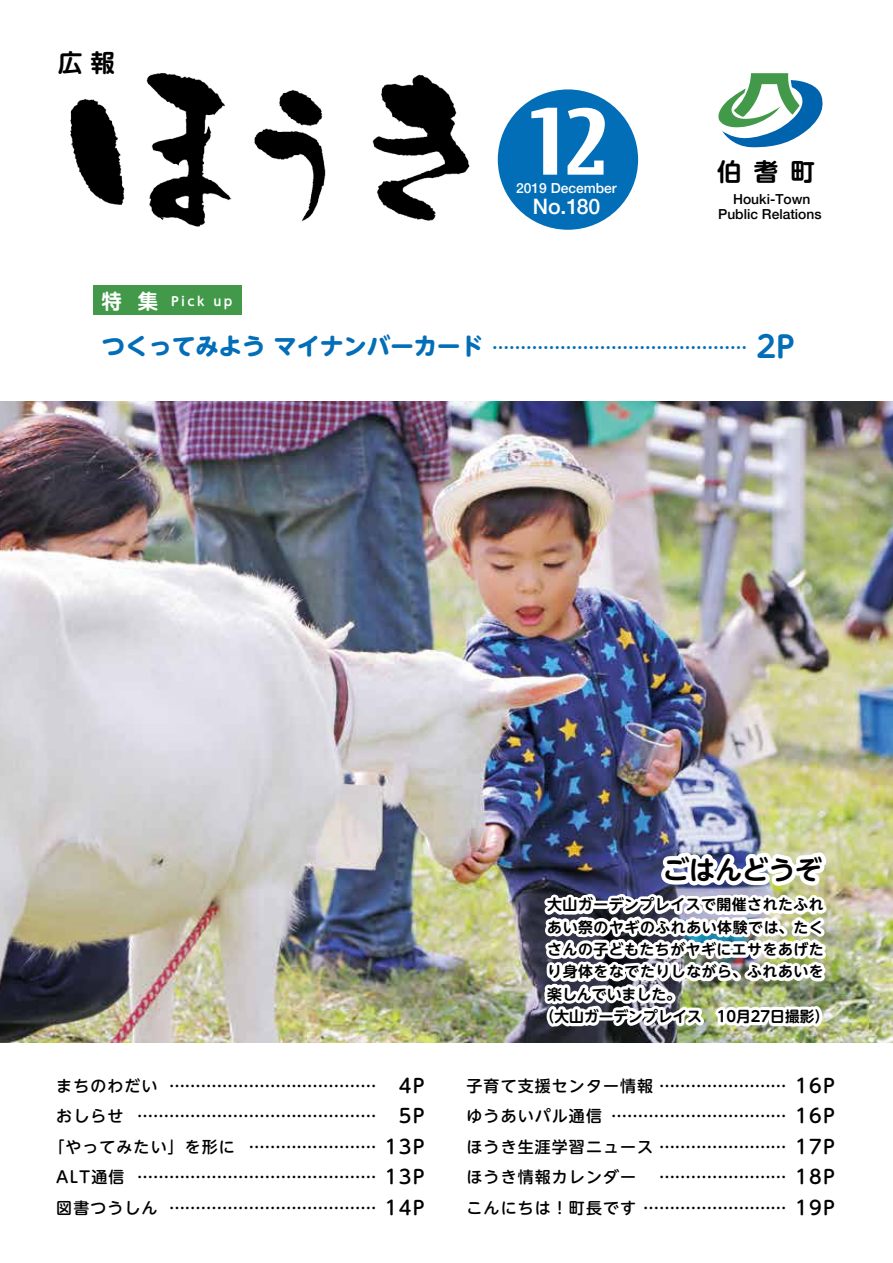
<style>
.page{position:relative;width:893px;height:1263px;background:#fff}
.page>*{position:absolute;margin:0;border:0;box-sizing:border-box;transform-origin:0 0}
.t1{font:80.4px "Techno";color:#fff;scale:1.11 1}
.t2{font:700 29.7px "UD Shin M Go Pro De";color:#036eb8}
.t3{font:700 26.55px "UD Shin M Go Pr 6 De";color:#000}
.t4{font:700 24.45px "UD Shin M Go Pro De";color:#000}
.t5{font:700 23.4px "UD Shin M Go Pro";color:#036eb8}
.t6{font:500 21.3px "Helvetica Neue";color:#fff}
.t7{font:700 20.4px "UD Shin M Go Pro De";color:#fff}
.t8{font:500 19.2px "UD Shin M Go Pro";letter-spacing:.07em;color:#000}
.t9{font:700 16.95px "UD Shin M Go Pro De";color:#036eb8}
.t10{font:500 15.9px "UD Shin M Go Pro";letter-spacing:.07em;color:#000}
.t11{font:700 14.85px "UD Shin M Go Pro De";letter-spacing:.035em;color:#000}
.t12{font:700 14.85px "UD Shin M Go Pro De";color:#000}
.t13{font:500 13.8px/14.9px "Helvetica Neue";color:#000;text-align:center}
.t14{font:500 13.8px "Helvetica Neue";color:#fff}
.t15{font:700 12.45px "UD Shin M Go Pro De";letter-spacing:.19em;color:#fff}
.s1{color:#fff}
</style>
<div class="page">
<div style="left:498px;top:89px;width:140px;height:141px;background:#036eb8;border-radius:50%"></div>
<img style="left:0;top:402px;width:893px;height:640px">
<img style="left:539px;top:708px;width:321px;height:335px">
<img style="left:70px;top:73px;width:162px;height:154px">
<img style="left:254px;top:90px;width:72px;height:131px">
<img style="left:372px;top:74px;width:98px;height:147px">
<svg style="left:718px;top:73px;width:105px;height:75px"></svg>
<div style="left:93px;top:286px;width:149px;height:29px;background:#419949"></div>
<h3 class="t4" style="left:58px;top:43px;width:59px">広報</h3>
<h1 class="t1" style="left:525px;top:88px;width:78px">12</h1>
<h3 class="t6" style="left:533px;top:189px;width:69px">No.180</h3>
<p class="t14" style="left:516px;top:177px;width:102px">2019 December</p>
<h3 class="t4" style="left:717px;top:152px;width:99px">伯耆町</h3>
<p class="t13" style="left:718px;top:191px;width:105px">Houki-Town<br>Public Relations</p>
<p class="t7" style="left:102px;top:285px;width:22px">特</p>
<p class="t7" style="left:138px;top:285px;width:22px">集</p>
<p class="t15" style="left:171px;top:291px;width:35px">Pick</p>
<p class="t15" style="left:213px;top:291px;width:20px">up</p>
<h3 class="t5" style="left:102px;top:327px;width:383px">つくってみようマイナンバーカード</h3>
<p class="t9" style="left:492px;top:333px;width:257px">………………………………………</p>
<h2 class="t2" style="left:756px;top:323px;width:40px">2P</h2>
<h3 class="t3" style="left:662px;top:847px;width:161px">ごはんどうぞ</h3>
<p class="t11" style="left:547px;top:893px;width:278px">大山ガーデンプレイスで開催されたふれ</p>
<p class="t11" style="left:547px;top:915px;width:278px">あい祭のヤギのふれあい体験では、たく</p>
<p class="t11" style="left:547px;top:937px;width:278px">さんの子どもたちがヤギにエサをあげた</p>
<p class="t11" style="left:547px;top:960px;width:278px">り身体をなでたりしながら、ふれあいを</p>
<p class="t12" style="left:547px;top:982px;width:135px">楽しんでいました。</p>
<p class="t12" style="left:540px;top:1004px;width:291px">（大山ガーデンプレイス　10月27日撮影(</p>
<p class="t10" style="left:56px;top:1073px;width:103px">まちのわだい</p>
<p class="t10" style="left:169px;top:1073px;width:209px">…………………………………</p>
<p class="t8" style="left:385px;top:1070px;width:41px"><span class="s1">0</span>4P</p>
<p class="t10" style="left:467px;top:1073px;width:322px">子育て支援センター情報 ……………………</p>
<p class="t8" style="left:795px;top:1070px;width:41px">16P</p>
<p class="t10" style="left:56px;top:1103px;width:69px">おしらせ</p>
<p class="t10" style="left:137px;top:1103px;width:241px">………………………………………</p>
<p class="t8" style="left:385px;top:1100px;width:41px"><span class="s1">0</span>5P</p>
<p class="t10" style="left:467px;top:1103px;width:137px">ゆうあいパル通信</p>
<p class="t10" style="left:611px;top:1103px;width:177px">……………………………</p>
<p class="t8" style="left:795px;top:1100px;width:41px">16P</p>
<p class="t10" style="left:48px;top:1134px;width:188px">「やってみたい」を形に</p>
<p class="t10" style="left:249px;top:1134px;width:129px">……………………</p>
<p class="t8" style="left:385px;top:1131px;width:41px">13P</p>
<p class="t10" style="left:467px;top:1134px;width:322px">ほうき生涯学習ニュース ……………………</p>
<p class="t8" style="left:795px;top:1131px;width:41px">17P</p>
<p class="t10" style="left:56px;top:1164px;width:70px">ALT通信</p>
<p class="t10" style="left:137px;top:1164px;width:241px">………………………………………</p>
<p class="t8" style="left:385px;top:1161px;width:41px">13P</p>
<p class="t10" style="left:467px;top:1164px;width:171px">ほうき情報カレンダー</p>
<p class="t10" style="left:659px;top:1164px;width:129px">……………………</p>
<p class="t8" style="left:795px;top:1161px;width:41px">18P</p>
<p class="t10" style="left:56px;top:1194px;width:103px">図書つうしん</p>
<p class="t10" style="left:169px;top:1194px;width:209px">…………………………………</p>
<p class="t8" style="left:385px;top:1192px;width:41px">14P</p>
<p class="t10" style="left:467px;top:1194px;width:322px">こんにちは！町長です ………………………</p>
<p class="t8" style="left:795px;top:1192px;width:41px">19P</p>
</div>
